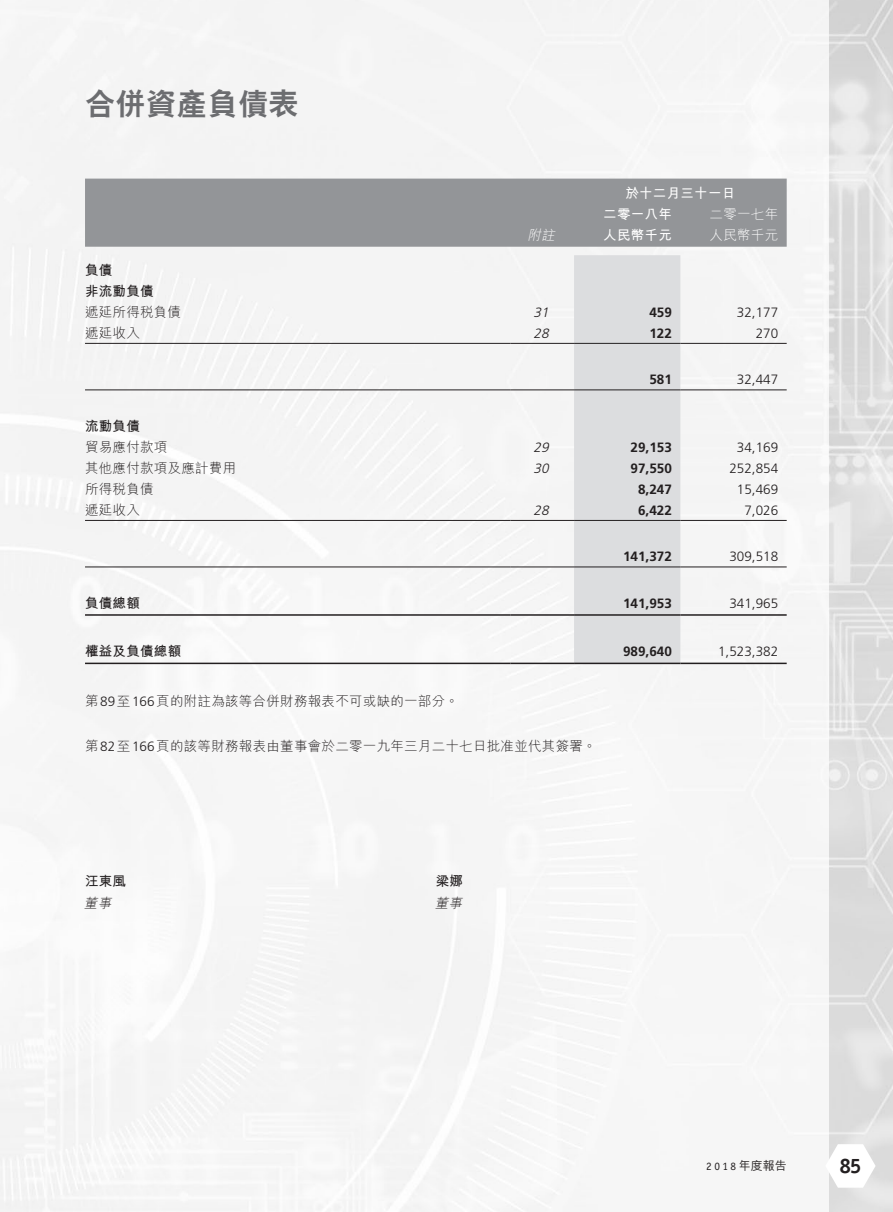
<style>
.page{position:relative;width:893px;height:1212px;background:#fff}
.page>*{position:absolute;margin:0;border:0;box-sizing:border-box;transform-origin:0 0}
.t1{font:800 30px "C Hei 2 HK";letter-spacing:.02em;color:#6c6d70}
.t2{font:700 21px "Officina Sans Std";color:#231f20}
._00_txt{font:300 13.5px "M Hei HK";letter-spacing:.02em;color:#231f20}
._50_Table_txt{font:300 13.5px "Frutiger LT Std";color:#231f20}
._50_Table_txt-2{font:700 13.5px "Frutiger LT Std";color:#231f20}
._50_Table_txt-3{font:300 13.5px "M Hei HK";letter-spacing:.02em;color:#231f20}
._50_Table_txt-4{font:700 13.5px "M Hei HK";letter-spacing:.02em;color:#231f20}
._50_Table_txt-5{font:700 13.5px "M Hei HK";letter-spacing:.02em;color:#fff}
._50_Table_txt-6{font:300 13.5px "M Hei HK";letter-spacing:.02em;color:#fff}
._50_Table_txt-7{font:italic 300 13.5px "Frutiger LT Std";color:#231f20}
._00_txt-2{font:700 13.5px "M Hei HK";color:#231f20}
._00_txt-3{font:italic 300 13.5px "M Hei HK";color:#231f20}
._50_Table_txt-8{font:italic 300 13.5px "M Hei HK";color:#fff}
.t3{font:11.25px "Officina Sans Std";color:#231f20}
.s1{font-family:"Frutiger LT Std"}
.s2{font-family:"M Hei HK";font-weight:500;font-size:12px}
</style>
<div class="page">
<img style="left:829px;top:0;width:64px;height:1212px">
<svg style="left:825px;top:1144px;width:50px;height:43px"></svg>
<div style="left:85px;top:179px;width:702px;height:68px;background:#939598"></div>
<div style="left:574px;top:255px;width:106px;height:408px;background:#dcdddf"></div>
<hr style="left:85px;top:343px;width:425px;height:1px;background:#231f20">
<hr style="left:510px;top:343px;width:64px;height:1px;background:#231f20">
<hr style="left:574px;top:343px;width:106px;height:1px;background:#231f20">
<hr style="left:680px;top:343px;width:107px;height:1px;background:#231f20">
<hr style="left:85px;top:389px;width:425px;height:1px;background:#231f20">
<hr style="left:510px;top:389px;width:64px;height:1px;background:#231f20">
<hr style="left:574px;top:389px;width:106px;height:1px;background:#231f20">
<hr style="left:680px;top:389px;width:107px;height:1px;background:#231f20">
<hr style="left:85px;top:520px;width:425px;height:1px;background:#231f20">
<hr style="left:510px;top:520px;width:64px;height:1px;background:#231f20">
<hr style="left:574px;top:520px;width:106px;height:1px;background:#231f20">
<hr style="left:680px;top:520px;width:107px;height:1px;background:#231f20">
<hr style="left:85px;top:566px;width:425px;height:1px;background:#231f20">
<hr style="left:510px;top:566px;width:64px;height:1px;background:#231f20">
<hr style="left:574px;top:566px;width:106px;height:1px;background:#231f20">
<hr style="left:680px;top:566px;width:107px;height:1px;background:#231f20">
<hr style="left:85px;top:614px;width:425px;height:2px;background:#231f20">
<hr style="left:510px;top:614px;width:64px;height:2px;background:#231f20">
<hr style="left:574px;top:614px;width:106px;height:2px;background:#231f20">
<hr style="left:680px;top:614px;width:107px;height:2px;background:#231f20">
<hr style="left:85px;top:663px;width:425px;height:1px;background:#231f20">
<hr style="left:510px;top:663px;width:64px;height:1px;background:#231f20">
<hr style="left:574px;top:663px;width:106px;height:1px;background:#231f20">
<hr style="left:680px;top:663px;width:107px;height:1px;background:#231f20">
<p class="t1" style="left:85px;top:89px;width:215px">合併資產負債表</p>
<p class="_50_Table_txt-5" style="left:625px;top:183px;width:111px">於十二月三十一日</p>
<p class="_50_Table_txt-5" style="left:603px;top:204px;width:70px">二零一八年</p>
<p class="_50_Table_txt-6" style="left:710px;top:207px;width:70px">二零一七年</p>
<p class="_50_Table_txt-8" style="left:527px;top:228px;width:32px">附註</p>
<p class="_50_Table_txt-5" style="left:603px;top:225px;width:70px">人民幣千元</p>
<p class="_50_Table_txt-6" style="left:710px;top:228px;width:70px">人民幣千元</p>
<p class="_50_Table_txt-4" style="left:85px;top:260px;width:29px">負債</p>
<p class="_50_Table_txt-4" style="left:85px;top:281px;width:70px">非流動負債</p>
<p class="_50_Table_txt-3" style="left:85px;top:305px;width:98px">遞延所得稅負債</p>
<p class="_50_Table_txt-7" style="left:534px;top:304px;width:20px">31</p>
<p class="_50_Table_txt-2" style="left:649px;top:304px;width:24px">459</p>
<p class="_50_Table_txt" style="left:737px;top:304px;width:43px">32,177</p>
<p class="_50_Table_txt-3" style="left:85px;top:326px;width:56px">遞延收入</p>
<p class="_50_Table_txt-7" style="left:534px;top:325px;width:20px">28</p>
<p class="_50_Table_txt-2" style="left:649px;top:325px;width:24px">122</p>
<p class="_50_Table_txt" style="left:756px;top:325px;width:24px">270</p>
<p class="_50_Table_txt-2" style="left:649px;top:371px;width:24px">581</p>
<p class="_50_Table_txt" style="left:737px;top:372px;width:43px">32,447</p>
<p class="_50_Table_txt-4" style="left:85px;top:416px;width:56px">流動負債</p>
<p class="_50_Table_txt-3" style="left:85px;top:440px;width:84px">貿易應付款項</p>
<p class="_50_Table_txt-7" style="left:534px;top:439px;width:20px">29</p>
<p class="_50_Table_txt-2" style="left:631px;top:439px;width:43px">29,153</p>
<p class="_50_Table_txt" style="left:737px;top:439px;width:43px">34,169</p>
<p class="_50_Table_txt-3" style="left:85px;top:461px;width:153px">其他應付款項及應計費用</p>
<p class="_50_Table_txt-7" style="left:534px;top:460px;width:20px">30</p>
<p class="_50_Table_txt-2" style="left:631px;top:460px;width:43px">97,550</p>
<p class="_50_Table_txt" style="left:729px;top:460px;width:50px">252,854</p>
<p class="_50_Table_txt-3" style="left:85px;top:482px;width:70px">所得稅負債</p>
<p class="_50_Table_txt-2" style="left:638px;top:481px;width:35px">8,247</p>
<p class="_50_Table_txt" style="left:737px;top:481px;width:43px">15,469</p>
<p class="_50_Table_txt-3" style="left:85px;top:503px;width:56px">遞延收入</p>
<p class="_50_Table_txt-7" style="left:534px;top:502px;width:20px">28</p>
<p class="_50_Table_txt-2" style="left:638px;top:502px;width:35px">6,422</p>
<p class="_50_Table_txt" style="left:744px;top:502px;width:35px">7,026</p>
<p class="_50_Table_txt-2" style="left:623px;top:548px;width:50px">141,372</p>
<p class="_50_Table_txt" style="left:729px;top:549px;width:50px">309,518</p>
<p class="_50_Table_txt-4" style="left:85px;top:593px;width:56px">負債總額</p>
<p class="_50_Table_txt-2" style="left:623px;top:595px;width:50px">141,953</p>
<p class="_50_Table_txt" style="left:729px;top:595px;width:50px">341,965</p>
<p class="_50_Table_txt-4" style="left:85px;top:641px;width:98px">權益及負債總額</p>
<p class="_50_Table_txt-2" style="left:623px;top:643px;width:50px">989,640</p>
<p class="_50_Table_txt" style="left:718px;top:644px;width:62px">1,523,382</p>
<p class="_00_txt" style="left:85px;top:694px;width:375px">第<span class="s1">89</span>至<span class="s1">166</span>頁的附註為該等合併財務報表不可或缺的一部分。</p>
<p class="_00_txt" style="left:85px;top:739px;width:513px">第<span class="s1">82</span>至<span class="s1">166</span>頁的該等財務報表由董事會於二零一九年三月二十七日批准並代其簽署。</p>
<p class="_00_txt-2" style="left:85px;top:871px;width:43px">汪東風</p>
<p class="_00_txt-2" style="left:436px;top:871px;width:29px">梁娜</p>
<p class="_00_txt-3" style="left:84px;top:896px;width:32px">董事</p>
<p class="_00_txt-3" style="left:435px;top:896px;width:32px">董事</p>
<p class="t3" style="left:706px;top:1160px;width:82px">2018<span class="s2">年度報告</span></p>
<p class="t2" style="left:839px;top:1153px;width:24px">85</p>
</div>
